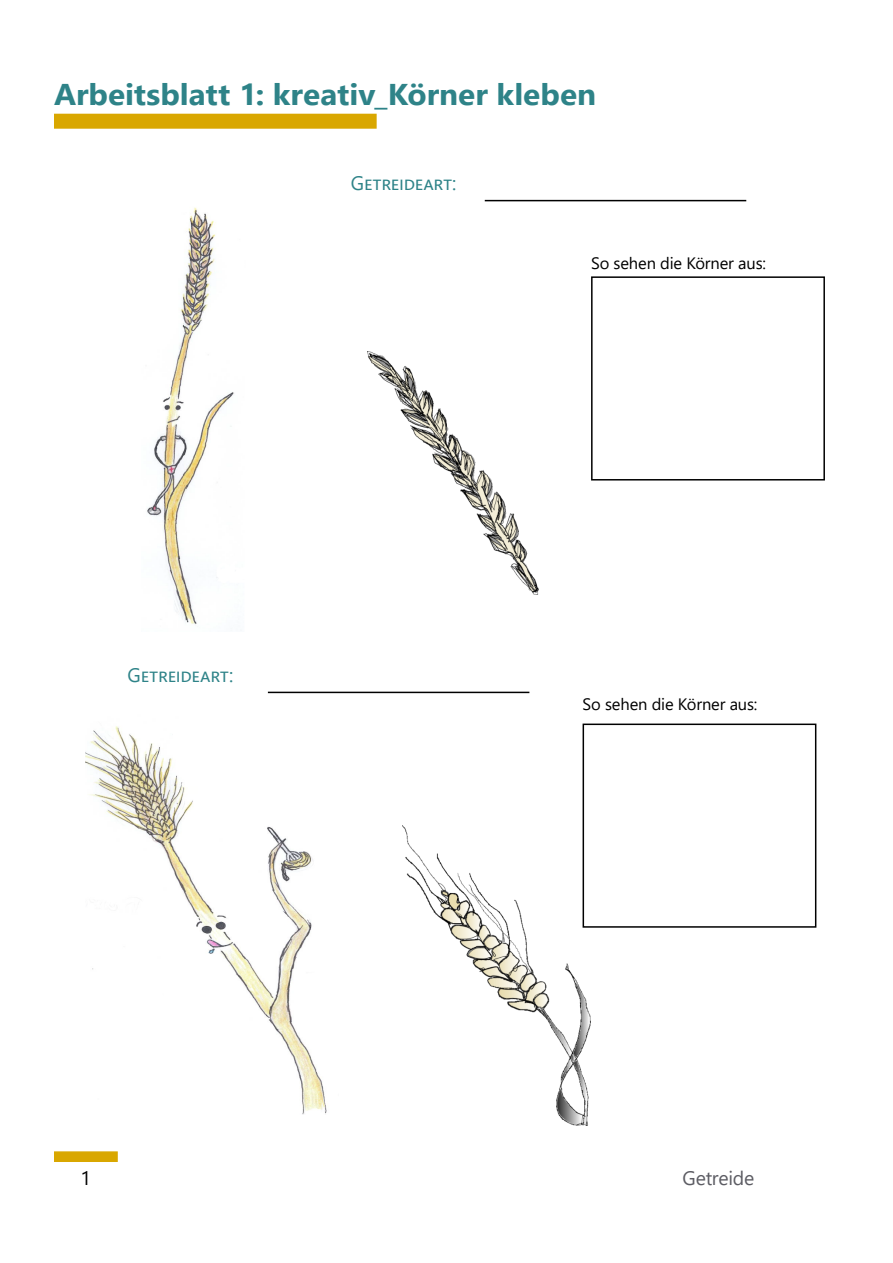
<style>
.page{position:relative;width:893px;height:1263px;background:#fff}
.page>*{position:absolute;margin:0;border:0;box-sizing:border-box;transform-origin:0 0}
.Überschrift_1{font:700 30px "Segoe UI";color:#2e8388;scale:1.05 1}
.t1{font:19.5px "Segoe UI";letter-spacing:-.005em;color:#2e8388}
.t2{font:19.5px "Segoe UI";letter-spacing:-.015em;color:#5c5c63}
.t3{font:19.5px "Segoe UI";color:#000}
.Fließtext_1_Pädag{font:16.5px "Segoe UI";letter-spacing:-.01em;color:#000}
</style>
<div class="page">
<img style="left:147px;top:207px;width:87px;height:418px">
<img style="left:368px;top:352px;width:170px;height:242px">
<hr style="left:485px;top:200px;width:261px;height:1px;background:#000">
<div style="left:591px;top:276px;width:234px;height:204px;border:2px solid #000"></div>
<img style="left:86px;top:726px;width:241px;height:388px">
<img style="left:402px;top:826px;width:188px;height:299px">
<div style="left:583px;top:723px;width:233px;height:205px;border:2px solid #000"></div>
<hr style="left:268px;top:692px;width:261px;height:1px;background:#000">
<div style="left:54px;top:114px;width:323px;height:15px;background:#d9a700"></div>
<div style="left:54px;top:1151px;width:64px;height:11px;background:#d9a700;border:2px solid #d9a700"></div>
<h1 class="Überschrift_1" style="left:54px;top:66px;width:518px">Arbeitsblatt 1: kreativ_Körner kleben</h1>
<h2 class="t1" style="left:351px;top:165px;width:107px">Getreideart:</h2>
<p class="Fließtext_1_Pädag" style="left:591px;top:248px;width:176px">So sehen die Körner aus:</p>
<h2 class="t1" style="left:128px;top:656px;width:107px">Getreideart:</h2>
<p class="Fließtext_1_Pädag" style="left:583px;top:689px;width:176px">So sehen die Körner aus:</p>
<p class="t3" style="left:81px;top:1160px;width:12px">1</p>
<p class="t2" style="left:682px;top:1160px;width:73px">Getreide</p>
</div>
